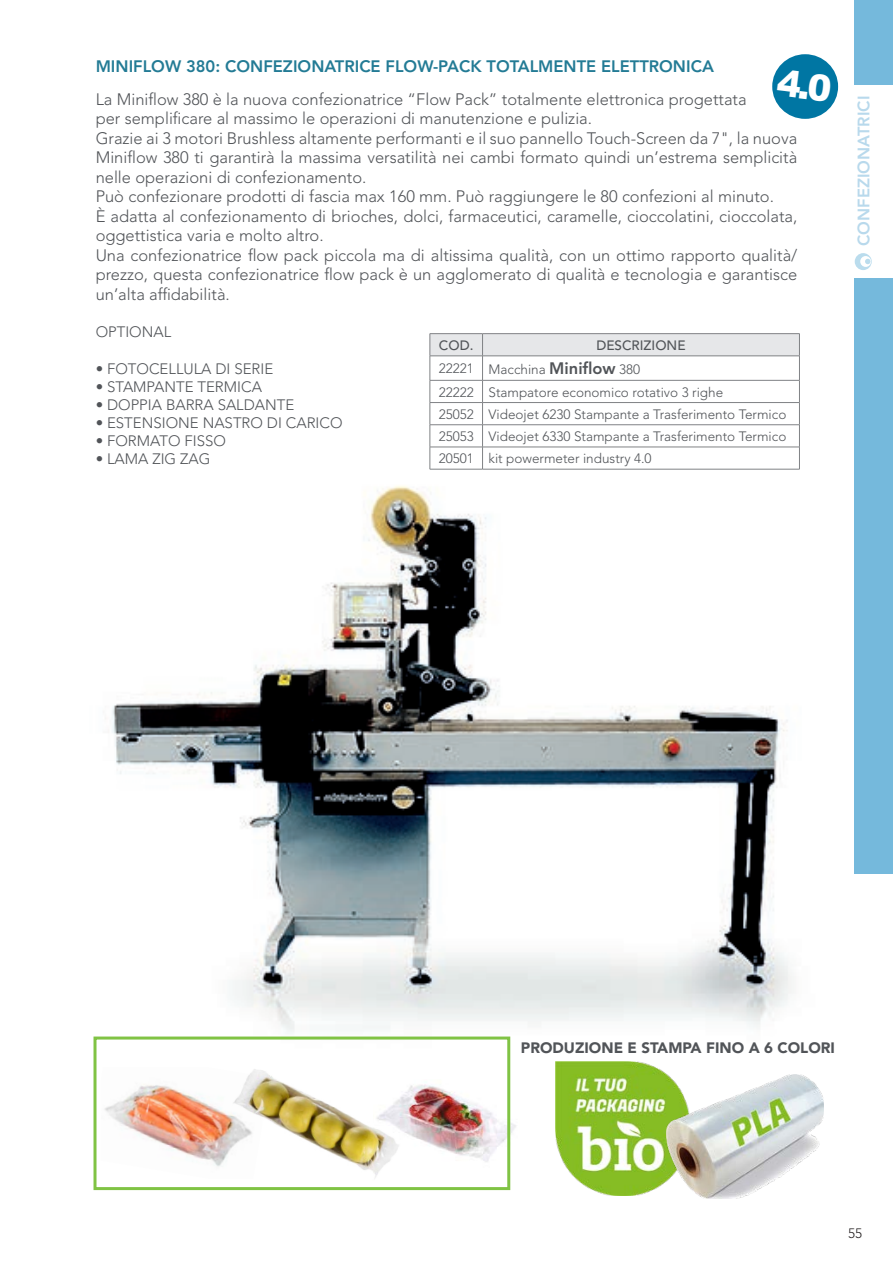
<style>
.page{position:relative;width:893px;height:1263px;background:#fff}
.page>*{position:absolute;margin:0;border:0;box-sizing:border-box;transform-origin:0 0}
.DESCRIZIONE{font:300 16.5px/19.5px "Avenir LT Std";color:#515458;text-align:justify}
.t1{font:800 16.5px "Avenir LT Std";color:#237b95}
.t2{font:800 16.5px "Avenir LT Std";color:#b8d9ec}
.DESCRIZIONE-2{font:300 15px "Avenir LT Std";color:#515458}
.DESCRIZIONE-3{font:900 15px "Avenir LT Std";color:#515458}
.t3{font:300 13.5px "Avenir LT Std";color:#515458}
.t4{font:500 13.5px "Avenir LT Std";color:#515458}
.t5{font:300 13.5px "Avenir LT Std";color:#231f20}
.s1{font-weight:800;font-size:16.5px}
</style>
<div class="page">
<div style="left:855px;top:278px;width:38px;height:595px;background:#75b9dc"></div>
<div style="left:855px;top:0;width:38px;height:85px;background:#75b9dc"></div>
<svg style="left:855px;top:253px;width:17px;height:17px"></svg>
<img style="left:93px;top:459px;width:699px;height:595px">
<hr style="left:430px;top:333px;width:53px;height:1px;background:#808285">
<hr style="left:483px;top:333px;width:317px;height:1px;background:#808285">
<svg style="left:430px;top:334px;width:370px;height:135px"></svg>
<hr style="left:430px;top:469px;width:53px;height:1px;background:#808285">
<hr style="left:483px;top:469px;width:317px;height:1px;background:#808285">
<img style="left:413px;top:1079px;width:103px;height:93px">
<img style="left:104px;top:1085px;width:112px;height:80px">
<img style="left:556px;top:1062px;width:111px;height:134px">
<img style="left:667px;top:1074px;width:156px;height:124px">
<div style="left:94px;top:1036px;width:416px;height:154px;border:3px solid #80c344"></div>
<img style="left:216px;top:1069px;width:197px;height:122px">
<div style="left:772px;top:54px;width:66px;height:65px;background:#0076a3;border-radius:50%"></div>
<p class="t1" style="left:96px;top:57px;width:620px">MINIFLOW 380: CONFEZIONATRICE FLOW-PACK TOTALMENTE ELETTRONICA</p>
<p class="DESCRIZIONE" style="left:96px;top:90px;width:652px">La Miniflow 380 è la nuova confezionatrice “Flow Pack” totalmente elettronica progettata</p>
<p class="DESCRIZIONE" style="left:96px;top:109px;width:498px">per semplificare al massimo le operazioni di manutenzione e pulizia.</p>
<p class="DESCRIZIONE" style="left:96px;top:129px;width:703px">Grazie ai 3 motori Brushless altamente performanti e il suo pannello Touch-Screen da 7", la nuova Miniflow 380 ti garantirà la massima versatilità nei cambi formato quindi un’estrema semplicità nelle operazioni di confezionamento.</p>
<p class="DESCRIZIONE" style="left:96px;top:187px;width:680px">Può confezionare prodotti di fascia max 160 mm. Può raggiungere le 80 confezioni al minuto.</p>
<p class="DESCRIZIONE" style="left:96px;top:207px;width:703px">È adatta al confezionamento di brioches, dolci, farmaceutici, caramelle, cioccolatini, cioccolata, oggettistica varia e molto altro.</p>
<p class="DESCRIZIONE" style="left:96px;top:246px;width:703px">Una confezionatrice flow pack piccola ma di altissima qualità, con un ottimo rapporto qualità/ prezzo, questa confezionatrice flow pack è un agglomerato di qualità e tecnologia e garantisce un’alta affidabilità.</p>
<p class="DESCRIZIONE-2" style="left:96px;top:323px;width:77px">OPTIONAL</p>
<p class="DESCRIZIONE-2" style="left:96px;top:359px;width:179px">• FOTOCELLULA DI SERIE</p>
<p class="DESCRIZIONE-2" style="left:96px;top:377px;width:168px">• STAMPANTE TERMICA</p>
<p class="DESCRIZIONE-2" style="left:96px;top:395px;width:200px">• DOPPIA BARRA SALDANTE</p>
<p class="DESCRIZIONE-2" style="left:96px;top:413px;width:248px">• ESTENSIONE NASTRO DI CARICO</p>
<p class="DESCRIZIONE-2" style="left:96px;top:431px;width:132px">• FORMATO FISSO</p>
<p class="DESCRIZIONE-2" style="left:96px;top:449px;width:116px">• LAMA ZIG ZAG</p>
<p class="t4" style="left:439px;top:337px;width:36px">COD.</p>
<p class="t4" style="left:596px;top:337px;width:91px">DESCRIZIONE</p>
<p class="t3" style="left:439px;top:361px;width:37px">22221</p>
<p class="t3" style="left:489px;top:362px;width:153px">Macchina <span class="s1">Miniflow</span> 380</p>
<p class="t3" style="left:439px;top:384px;width:37px">22222</p>
<p class="t3" style="left:489px;top:384px;width:236px">Stampatore economico rotativo 3 righe</p>
<p class="t3" style="left:439px;top:406px;width:37px">25052</p>
<p class="t3" style="left:489px;top:406px;width:299px">Videojet 6230 Stampante a Trasferimento Termico</p>
<p class="t3" style="left:439px;top:428px;width:37px">25053</p>
<p class="t3" style="left:489px;top:428px;width:299px">Videojet 6330 Stampante a Trasferimento Termico</p>
<p class="t3" style="left:439px;top:451px;width:37px">20501</p>
<p class="t3" style="left:489px;top:451px;width:165px">kit powermeter industry 4.0</p>
<p class="t2" style="left:854px;top:246px;width:152px;rotate:-90deg">CONFEZIONATRICI</p>
<p class="DESCRIZIONE-3" style="left:521px;top:1039px;width:316px">PRODUZIONE E STAMPA FINO A 6 COLORI</p>
<p class="t5" style="left:848px;top:1225px;width:16px">55</p>
</div>
